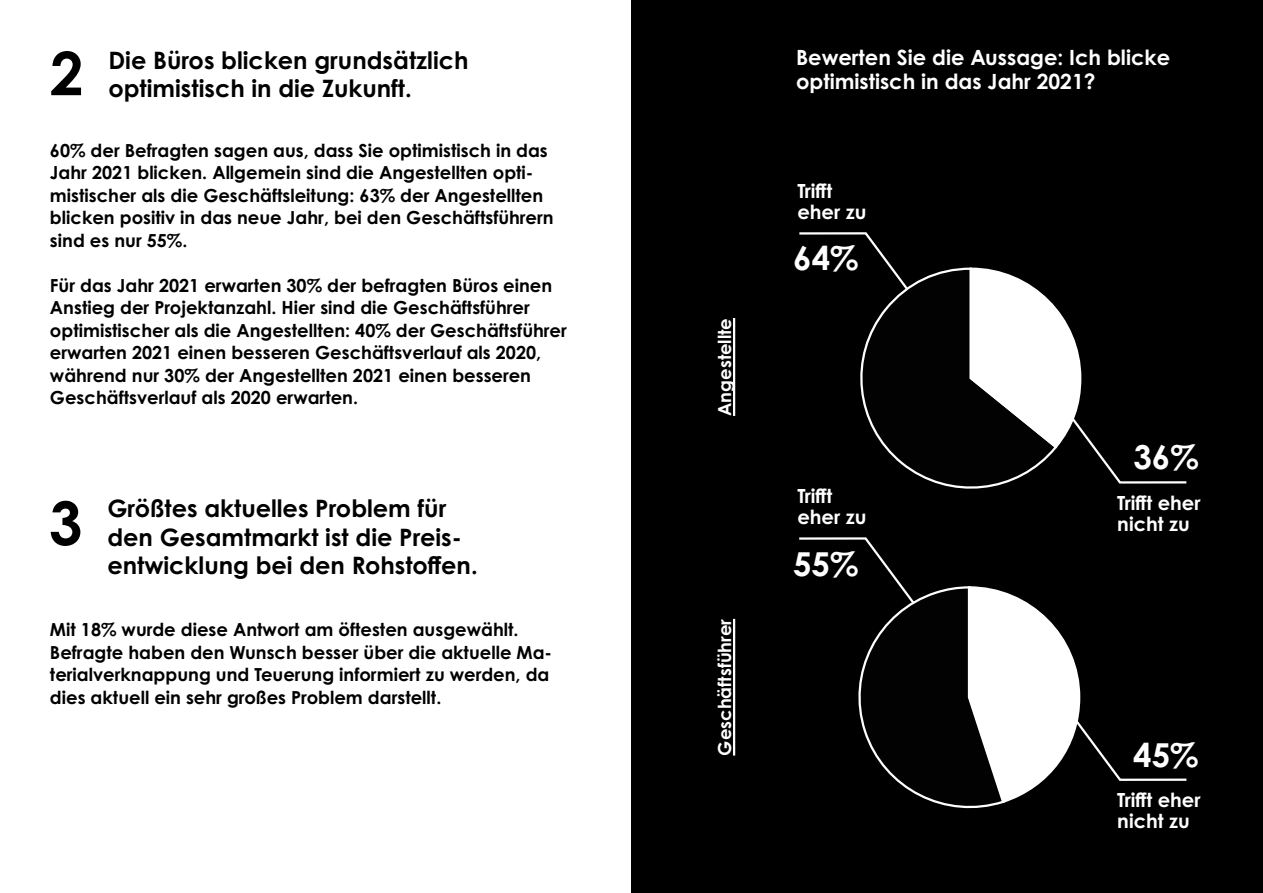
<style>
.page{position:relative;width:1263px;height:893px;background:#fff}
.page>*{position:absolute;margin:0;border:0;box-sizing:border-box;transform-origin:0 0}
.t1{font:700 60px "Century Gothic Pro";color:#000}
.t2{font:700 33px "Century Gothic Pro";color:#fff}
.t3{font:700 24px/28.5px "Century Gothic Pro";color:#000}
.t4{font:700 21px/24px "Century Gothic Pro";color:#fff}
.t5{font:700 19.5px/21px "Century Gothic Pro";color:#fff}
.t6{font:700 18px/22.5px "Century Gothic Pro";color:#000}
.t7{font:700 18px "Century Gothic Pro";color:#fff}
</style>
<div class="page">
<div style="left:631px;top:0;width:632px;height:893px;background:#000"></div>
<hr style="left:733px;top:318px;width:2px;height:98px;background:#fff">
<hr style="left:733px;top:619px;width:2px;height:137px;background:#fff">
<svg style="left:799px;top:232px;width:93px;height:34px"></svg>
<svg style="left:860px;top:266px;width:139px;height:223px"></svg>
<svg style="left:968px;top:266px;width:219px;height:219px"></svg>
<svg style="left:799px;top:537px;width:388px;height:272px"></svg>
<p class="t1" style="left:50px;top:36px;width:35px">2</p>
<p class="t3" style="left:108px;top:45px;width:362px">Die Büros blicken grundsätzlich optimistisch in die Zukunft.</p>
<p class="t6" style="left:50px;top:139px;width:505px">60% der Befragten sagen aus, dass Sie optimistisch in das Jahr 2021 blicken. Allgemein sind die Angestellten opti&shy;mistischer als die Geschäftsleitung: 63% der Angestellten blicken positiv in das neue Jahr, bei den Geschäftsführern sind es nur 55%.</p>
<p class="t6" style="left:50px;top:274px;width:518px">Für das Jahr 2021 erwarten 30% der befragten Büros einen Anstieg der Projektanzahl. Hier sind die Geschäftsführer optimistischer als die Angestellten: 40% der Geschäftsführer erwarten 2021 einen besseren Geschäftsverlauf als 2020, während nur 30% der Angestellten 2021 einen besseren Geschäftsverlauf als 2020 erwarten.</p>
<p class="t1" style="left:49px;top:486px;width:35px">3</p>
<p class="t3" style="left:107px;top:494px;width:372px">Größtes aktuelles Problem für den Gesamtmarkt ist die Preis&shy;entwicklung bei den Rohstoffen.</p>
<p class="t6" style="left:50px;top:618px;width:470px">Mit 18% wurde diese Antwort am öftesten ausgewählt.</p>
<p class="t6" style="left:50px;top:641px;width:504px">Befragte haben den Wunsch besser über die aktuelle Ma&shy;terialverknappung und Teuerung informiert zu werden, da dies aktuell ein sehr großes Problem darstellt.</p>
<p class="t7" style="left:713px;top:416px;width:99px;rotate:-90deg">Angestellte</p>
<p class="t7" style="left:713px;top:756px;width:138px;rotate:-90deg">Geschäftsführer</p>
<p class="t4" style="left:796px;top:45px;width:376px">Bewerten Sie die Aussage: Ich blicke optimistisch in das Jahr 2021?</p>
<p class="t5" style="left:797px;top:180px;width:71px">Trifft eher zu</p>
<p class="t2" style="left:793px;top:238px;width:67px">64%</p>
<p class="t5" style="left:797px;top:485px;width:71px">Trifft eher zu</p>
<p class="t2" style="left:793px;top:543px;width:67px">55%</p>
<p class="t2" style="left:1133px;top:436px;width:67px">36%</p>
<p class="t5" style="left:1117px;top:492px;width:85px">Trifft eher nicht zu</p>
<p class="t2" style="left:1133px;top:734px;width:67px">45%</p>
<p class="t5" style="left:1117px;top:789px;width:85px">Trifft eher nicht zu</p>
</div>
